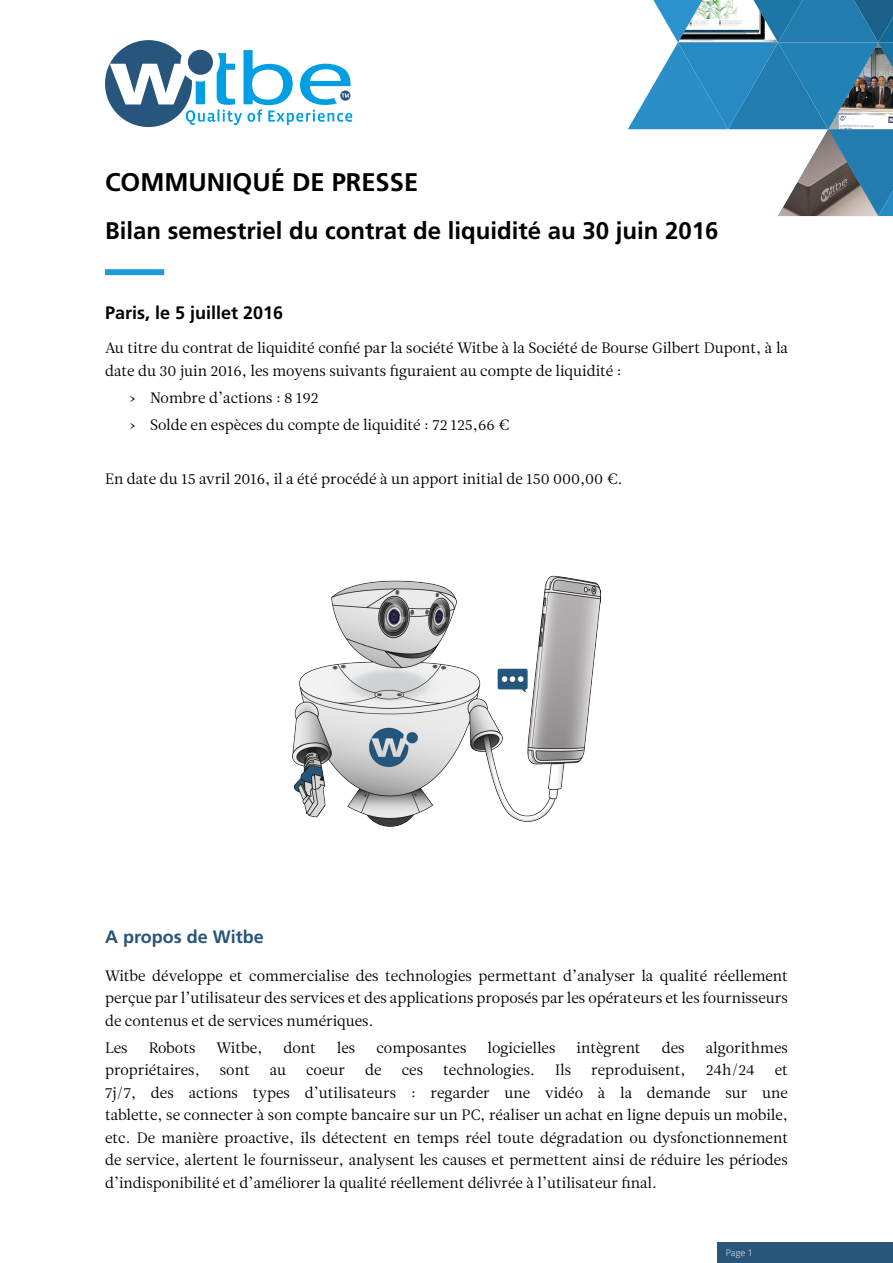
<style>
.page{position:relative;width:893px;height:1263px;background:#fff}
.page>*{position:absolute;margin:0;border:0;box-sizing:border-box;transform-origin:0 0}
.t1{font:700 25.5px "Frutiger LT Std";color:#000}
.t2{font:700 24px "Frutiger LT Std";color:#000}
.t3{font:700 18px "Frutiger LT Std";color:#000}
.t4{font:700 18px "Frutiger LT Std";color:#28557a}
.t5{font:15px/22.5px "Leitura News Roman 1";color:#000}
.t6{font:300 9px "Open Sans";color:#fff}
</style>
<div class="page">
<img style="left:292px;top:575px;width:309px;height:252px">
<svg style="left:105px;top:40px;width:247px;height:87px"></svg>
<svg style="left:628px;top:0;width:265px;height:216px"></svg>
<div style="left:105px;top:269px;width:59px;height:6px;background:#209bd7"></div>
<div style="left:718px;top:1242px;width:175px;height:21px;background:#28557a"></div>
<h1 class="t1" style="left:105px;top:167px;width:315px">COMMUNIQUÉ DE PRESSE</h1>
<h2 class="t2" style="left:105px;top:217px;width:615px">Bilan semestriel du contrat de liquidité au 30 juin 2016</h2>
<p class="t3" style="left:105px;top:302px;width:180px">Paris, le 5 juillet 2016</p>
<p class="t5" style="left:105px;top:337px;width:684px">Au titre du contrat de liquidité confié par la société Witbe à la Société de Bourse Gilbert Dupont, à la date du 30 juin 2016, les moyens suivants figuraient au compte de liquidité :</p>
<p class="t5" style="left:129px;top:384px;width:382px;line-height:27px">› Nombre d’actions : 8 192<br>› Solde en espèces du compte de liquidité : 72 125,66 €</p>
<p class="t5" style="left:105px;top:467px;width:519px">En date du 15 avril 2016, il a été procédé à un apport initial de 150 000,00 €.</p>
<p class="t4" style="left:105px;top:927px;width:160px">A propos de Witbe</p>
<p class="t5" style="left:105px;top:965px;width:684px;text-align:justify">Witbe développe et commercialise des technologies permettant d’analyser la qualité réellement perçue par l’utilisateur des services et des applications proposés par les opérateurs et les fournisseurs de contenus et de services numériques.</p>
<p class="t5" style="left:105px;top:1037px;width:24px">Les</p>
<p class="t5" style="left:149px;top:1037px;width:48px">Robots</p>
<p class="t5" style="left:217px;top:1037px;width:47px">Witbe,</p>
<p class="t5" style="left:283px;top:1037px;width:34px">dont</p>
<p class="t5" style="left:337px;top:1037px;width:20px">les</p>
<p class="t5" style="left:376px;top:1037px;width:92px">composantes</p>
<p class="t5" style="left:487px;top:1037px;width:69px">logicielles</p>
<p class="t5" style="left:576px;top:1037px;width:66px">intègrent</p>
<p class="t5" style="left:662px;top:1037px;width:24px">des</p>
<p class="t5" style="left:706px;top:1037px;width:84px">algorithmes</p>
<p class="t5" style="left:105px;top:1059px;width:96px">propriétaires,</p>
<p class="t5" style="left:220px;top:1059px;width:31px">sont</p>
<p class="t5" style="left:270px;top:1059px;width:18px">au</p>
<p class="t5" style="left:306px;top:1059px;width:40px">coeur</p>
<p class="t5" style="left:365px;top:1059px;width:18px">de</p>
<p class="t5" style="left:402px;top:1059px;width:23px">ces</p>
<p class="t5" style="left:443px;top:1059px;width:93px">technologies.</p>
<p class="t5" style="left:555px;top:1059px;width:18px">Ils</p>
<p class="t5" style="left:591px;top:1059px;width:96px">reproduisent,</p>
<p class="t5" style="left:706px;top:1059px;width:50px">24h/24</p>
<p class="t5" style="left:105px;top:1059px;width:685px;text-align:justify;text-indent:670px">et 7j/7, des actions types d’utilisateurs : regarder une vidéo à la demande sur une tablette, se connecter à son compte bancaire sur un PC, réaliser un achat en ligne depuis un mobile, etc. De manière proactive, ils détectent en temps réel toute dégradation ou dysfonctionnement de service, alertent le fournisseur, analysent les causes et permettent ainsi de réduire les périodes d’indisponibilité et d’améliorer la qualité réellement délivrée à l’utilisateur final.</p>
<p class="t6" style="left:726px;top:1246px;width:29px">Page 1</p>
</div>
